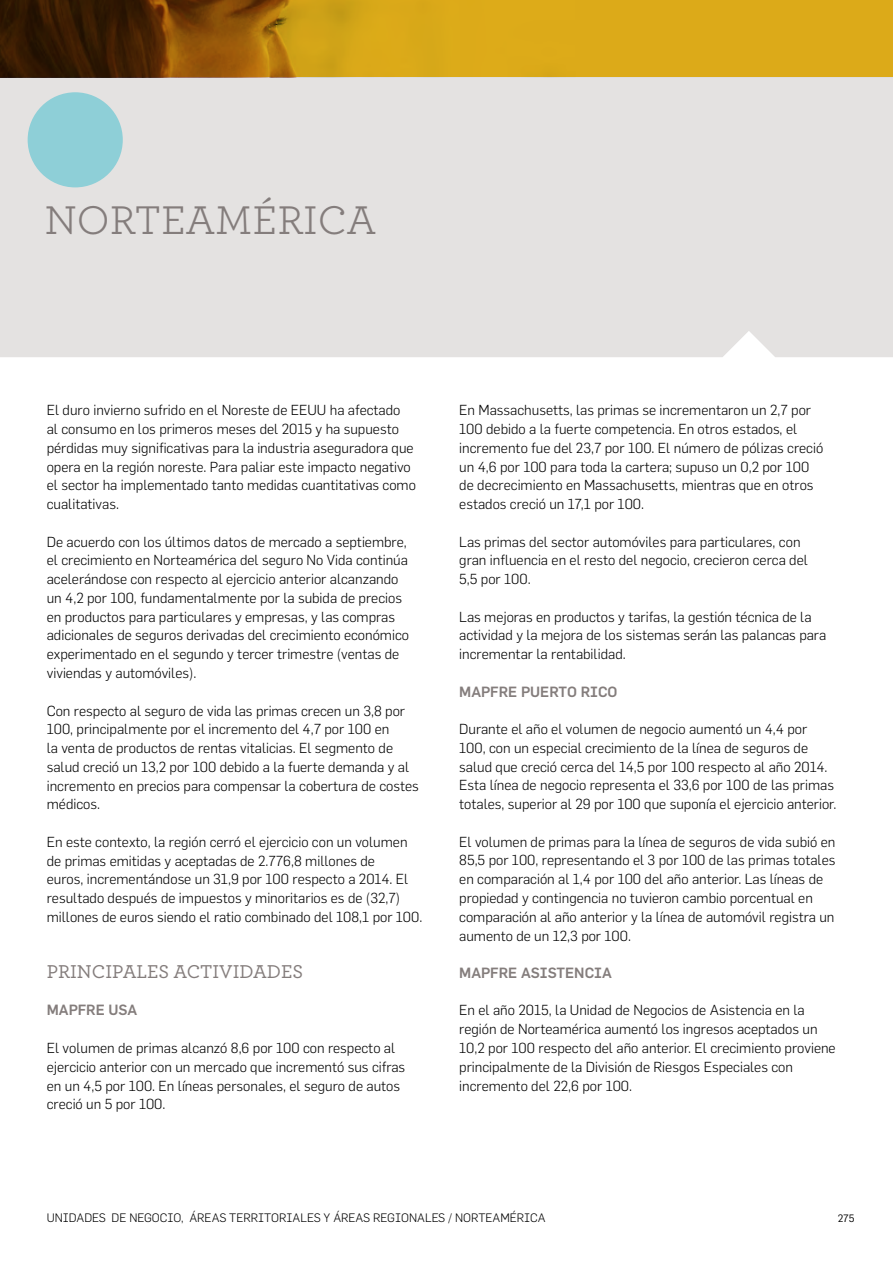
<style>
.page{position:relative;width:893px;height:1263px;background:#fff}
.page>*{position:absolute;margin:0;border:0;box-sizing:border-box;transform-origin:0 0}
.t1{font:42px "Archer Pro";color:#847d7c}
.t2{font:500 19.5px "Archer Pro";color:#847d7c}
.t3{font:500 14.55px "Flama";color:#847d7c}
.t4{font:300 14.25px/18.8px "Flama";color:#000}
.t5{font:300 12px "Flama";color:#000}
.t6{font:10.5px "Flama";color:#000}
</style>
<div class="page">
<div style="left:0;top:77px;width:893px;height:280px;background:#e4e2e1"></div>
<div style="left:28px;top:92px;width:95px;height:95px;background:#8ecfd7;border-radius:50%"></div>
<svg style="left:0;top:0;width:893px;height:77px;background:#b28312"></svg>
<p class="t1" style="left:44px;top:191px;width:333px">NORTEAMÉRICA</p>
<p class="t4" style="left:47px;top:401px;width:371px">El duro invierno sufrido en el Noreste de EEUU ha afectado<br>al consumo en los primeros meses del 2015 y ha supuesto pérdidas muy significativas para la industria aseguradora que opera en la región noreste. Para paliar este impacto negativo el sector ha implementado tanto medidas cuantitativas como cualitativas.</p>
<p class="t4" style="left:47px;top:532px;width:364px">De acuerdo con los últimos datos de mercado a septiembre, el crecimiento en Norteamérica del seguro No Vida continúa acelerándose con respecto al ejercicio anterior alcanzando un 4,2 por 100, fundamentalmente por la subida de precios en productos para particulares y empresas, y las compras adicionales de seguros derivadas del crecimiento económico experimentado en el segundo y tercer trimestre (ventas de viviendas y automóviles).</p>
<p class="t4" style="left:47px;top:701px;width:373px">Con respecto al seguro de vida las primas crecen un 3,8 por 100, principalmente por el incremento del 4,7 por 100 en<br>la venta de productos de rentas vitalicias. El segmento de salud creció un 13,2 por 100 debido a la fuerte demanda y al incremento en precios para compensar la cobertura de costes médicos.</p>
<p class="t4" style="left:47px;top:832px;width:377px">En este contexto, la región cerró el ejercicio con un volumen de primas emitidas y aceptadas de 2.776,8 millones de<br>euros, incrementándose un 31,9 por 100 respecto a 2014. El resultado después de impuestos y minoritarios es de (32,7) millones de euros siendo el ratio combinado del 108,1 por 100.</p>
<p class="t2" style="left:47px;top:957px;width:89px">PRINCIPALES</p>
<p class="t2" style="left:174px;top:957px;width:119px">ACTIVIDADES</p>
<p class="t3" style="left:47px;top:1002px;width:72px">MAPFRE USA</p>
<p class="t4" style="left:47px;top:1038px;width:360px">El volumen de primas alcanzó 8,6 por 100 con respecto al ejercicio anterior con un mercado que incrementó sus cifras en un 4,5 por 100. En líneas personales, el seguro de autos creció un 5 por 100.</p>
<p class="t4" style="left:459px;top:401px;width:366px">En Massachusetts, las primas se incrementaron un 2,7 por 100 debido a la fuerte competencia. En otros estados, el incremento fue del 23,7 por 100. El número de pólizas creció un 4,6 por 100 para toda la cartera; supuso un 0,2 por 100 de decrecimiento en Massachusetts, mientras que en otros estados creció un 17,1 por 100.</p>
<p class="t4" style="left:459px;top:532px;width:350px">Las primas del sector automóviles para particulares, con gran influencia en el resto del negocio, crecieron cerca del<br>5,5 por 100.</p>
<p class="t4" style="left:459px;top:607px;width:368px">Las mejoras en productos y tarifas, la gestión técnica de la actividad y la mejora de los sistemas serán las palancas para incrementar la rentabilidad.</p>
<p class="t3" style="left:459px;top:683px;width:160px">MAPFRE PUERTO RICO</p>
<p class="t4" style="left:459px;top:720px;width:379px">Durante el año el volumen de negocio aumentó un 4,4 por 100, con un especial crecimiento de la línea de seguros de salud que creció cerca del 14,5 por 100 respecto al año 2014.<br>Esta línea de negocio representa el 33,6 por 100 de las primas totales, superior al 29 por 100 que suponía el ejercicio anterior.</p>
<p class="t4" style="left:459px;top:832px;width:378px">El volumen de primas para la línea de seguros de vida subió en 85,5 por 100, representando el 3 por 100 de las primas totales en comparación al 1,4 por 100 del año anterior. Las líneas de propiedad y contingencia no tuvieron cambio porcentual en comparación al año anterior y la línea de automóvil registra un aumento de un 12,3 por 100.</p>
<p class="t3" style="left:459px;top:964px;width:154px">MAPFRE ASISTENCIA</p>
<p class="t4" style="left:459px;top:1001px;width:378px">En el año 2015, la Unidad de Negocios de Asistencia en la región de Norteamérica aumentó los ingresos aceptados un 10,2 por 100 respecto del año anterior. El crecimiento proviene principalmente de la División de Riesgos Especiales con incremento del 22,6 por 100.</p>
<p class="t5" style="left:47px;top:1210px;width:417px">Unidades de N egocio, Áreas Territoriales y Áreas Regionales / NOR</p>
<p class="t5" style="left:478px;top:1210px;width:47px">TEAMÉRICA</p>
<p class="t6" style="left:838px;top:1212px;width:18px">275</p>
</div>
